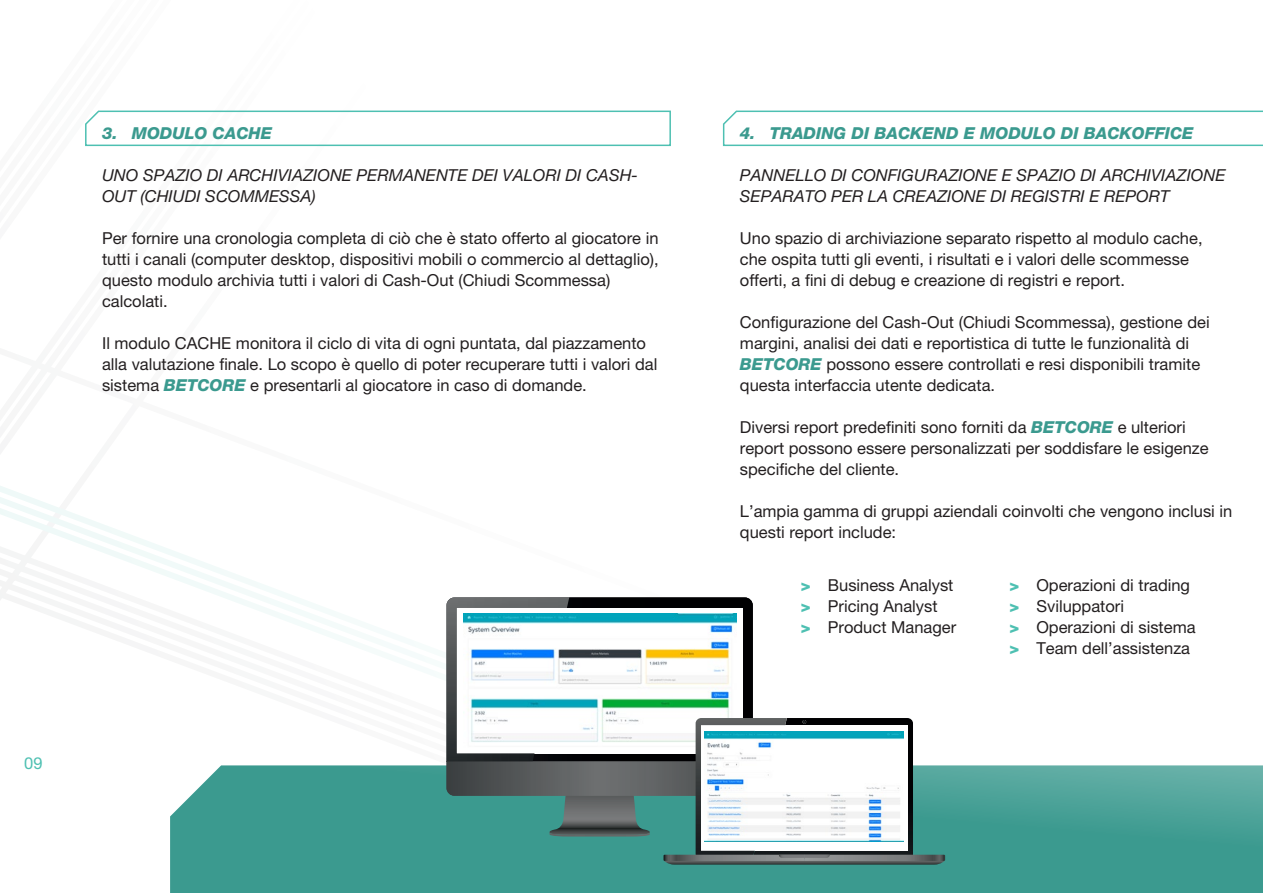
<style>
.page{position:relative;width:1263px;height:893px;background:#fff}
.page>*{position:absolute;margin:0;border:0;box-sizing:border-box;transform-origin:0 0}
.t1{font:16.5px/21px "Helvetica Neue LT Pro";color:#231f20}
.t2{font:italic 16.5px/21px "Helvetica Neue LT Pro";color:#231f20}
.t3{font:italic 800 16.5px "Helvetica Neue LT Pro";color:#3b9a8f}
.t4{font:16.5px "Helvetica Neue LT Pro";color:#4ec0b2}
.s1{font-weight:800;font-style:italic;color:#3b9a8f}
.s2{font-weight:800;font-style:italic;color:#4ec0b2}
</style>
<div class="page">
<svg style="left:0;top:486px;width:359px;height:162px"></svg>
<svg style="left:85px;top:110px;width:586px;height:37px"></svg>
<svg style="left:722px;top:110px;width:541px;height:37px"></svg>
<svg style="left:170px;top:765px;width:1093px;height:128px;background:#449f94"></svg>
<svg style="left:569px;top:597px;width:184px;height:11px;background:#070709"></svg>
<img style="left:446px;top:597px;width:123px;height:11px">
<svg style="left:446px;top:608px;width:499px;height:257px"></svg>
<img style="left:705px;top:732px;width:199px;height:109px">
<p class="t3" style="left:102px;top:124px;width:172px">3. MODULO CACHE</p>
<p class="t2" style="left:102px;top:165px;width:537px">UNO SPAZIO DI ARCHIVIAZIONE PERMANENTE DEI VALORI DI CASH-<br>OUT (CHIUDI SCOMMESSA)</p>
<p class="t1" style="left:102px;top:228px;width:558px">Per fornire una cronologia completa di ciò che è stato offerto al giocatore in tutti i canali (computer desktop, dispositivi mobili o commercio al dettaglio), questo modulo archivia tutti i valori di Cash-Out (Chiudi Scommessa) calcolati.</p>
<p class="t1" style="left:102px;top:333px;width:557px">Il modulo CACHE monitora il ciclo di vita di ogni puntata, dal piazzamento alla valutazione finale. Lo scopo è quello di poter recuperare tutti i valori dal sistema <span class="s1">BETCORE</span> e presentarli al giocatore in caso di domande.</p>
<p class="t4" style="left:24px;top:753px;width:20px">09</p>
<p class="t3" style="left:740px;top:124px;width:455px">4. TRADING DI BACKEND E MODULO DI BACKOFFICE</p>
<p class="t2" style="left:740px;top:165px;width:487px">PANNELLO DI CONFIGURAZIONE E SPAZIO DI ARCHIVIAZIONE<br>SEPARATO PER LA CREAZIONE DI REGISTRI E REPORT</p>
<p class="t1" style="left:740px;top:228px;width:464px">Uno spazio di archiviazione separato rispetto al modulo cache, che ospita tutti gli eventi, i risultati e i valori delle scommesse offerti, a fini di debug e creazione di registri e report.</p>
<p class="t1" style="left:740px;top:312px;width:471px">Configurazione del Cash-Out (Chiudi Scommessa), gestione dei margini, analisi dei dati e reportistica di tutte le funzionalità di <span class="s1">BETCORE</span> possono essere controllati e resi disponibili tramite questa interfaccia utente dedicata.</p>
<p class="t1" style="left:740px;top:417px;width:470px">Diversi report predefiniti sono forniti da <span class="s1">BETCORE</span> e ulteriori report possono essere personalizzati per soddisfare le esigenze specifiche del cliente.</p>
<p class="t1" style="left:740px;top:501px;width:494px">L’ampia gamma di gruppi aziendali coinvolti che vengono inclusi in questi report include:</p>
<p class="t1" style="left:801px;top:574px;width:157px"><span class="s2">&gt;</span> Business Analyst <span class="s2">&gt;</span> Pricing Analyst<br><span class="s2">&gt;</span> Product Manager</p>
<p class="t1" style="left:1009px;top:574px;width:188px"><span class="s2">&gt;</span> Operazioni di trading <span class="s2">&gt;</span> Sviluppatori<br><span class="s2">&gt;</span> Operazioni di sistema <span class="s2">&gt;</span> Team dell’assistenza</p>
</div>
